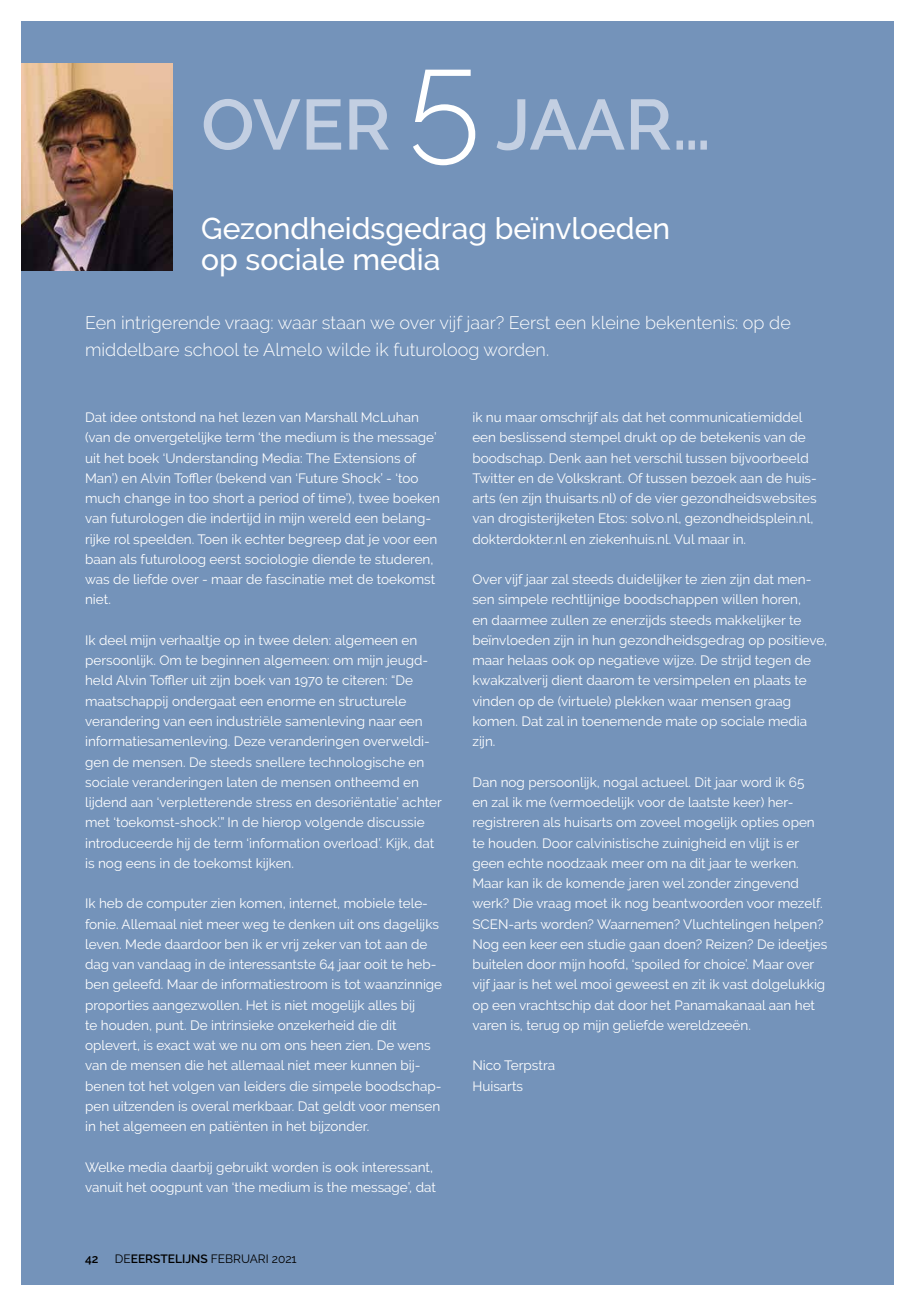
<style>
.page{position:relative;width:915px;height:1306px;background:#fff}
.page>*{position:absolute;margin:0;border:0;box-sizing:border-box;transform-origin:0 0}
.t1{font:600 70.95px "Raleway";color:#c3cfe2}
.t2{font:500 30px/31.5px "Raleway";color:#fff}
.t3{font:300 18px/27px "Raleway";color:#fff}
.t4{font:13.5px/20.2px "Raleway";color:#fff}
.t5{font:12px "Raleway";color:#000}
.t6{font:600 12px "Raleway";color:#000}
.s1{font-weight:300;font-size:132.75px;color:#fff}
.s2{font-weight:600}
</style>
<div class="page">
<div style="left:21px;top:21px;width:872px;height:1263px;background:#7493ba"></div>
<img style="left:21px;top:63px;width:151px;height:207px">
<h1 class="t1" style="left:201px;top:84px;width:511px">OVER <span class="s1">5</span> JAAR…</h1>
<h2 class="t2" style="left:201px;top:213px;width:470px">Gezondheidsgedrag beïnvloeden op sociale media</h2>
<h3 class="t3" style="left:85px;top:309px;width:707px">Een intrigerende vraag: waar staan we over vijf jaar? Eerst een kleine bekentenis: op de middelbare school te Almelo wilde ik futuroloog worden.</h3>
<p class="t4" style="left:85px;top:407px;width:356px">Dat idee ontstond na het lezen van Marshall McLuhan (van de onvergetelijke term ‘the medium is the message’ uit het boek ‘Understanding Media: The Extensions of Man’) en Alvin Toffler (bekend van ‘Future Shock’ - ‘too much change in too short a period of time’), twee boeken van futurologen die indertijd in mijn wereld een belang&shy;rijke rol speelden. Toen ik echter begreep dat je voor een baan als futuroloog eerst sociologie diende te studeren, was de liefde over - maar de fascinatie met de toekomst niet.</p>
<p class="t4" style="left:85px;top:630px;width:358px">Ik deel mijn verhaaltje op in twee delen: algemeen en persoonlijk. Om te beginnen algemeen: om mijn jeugd&shy;held Alvin Toffler uit zijn boek van 1970 te citeren: “De maatschappij ondergaat een enorme en structurele verandering van een industriële samenleving naar een informatiesamenleving. Deze veranderingen overweldi&shy;gen de mensen. De steeds snellere technologische en sociale veranderingen laten de mensen ontheemd en lijdend aan ‘verpletterende stress en desoriëntatie’ achter met ‘toekomst-shock’.” In de hierop volgende discussie introduceerde hij de term ‘information overload’. Kijk, dat is nog eens in de toekomst kijken.</p>
<p class="t4" style="left:85px;top:893px;width:358px">Ik heb de computer zien komen, internet, mobiele tele&shy;fonie. Allemaal niet meer weg te denken uit ons dagelijks leven. Mede daardoor ben ik er vrij zeker van tot aan de dag van vandaag in de interessantste 64 jaar ooit te heb&shy;ben geleefd. Maar de informatiestroom is tot waanzinnige proporties aangezwollen. Het is niet mogelijk alles bij<br>te houden, punt. De intrinsieke onzekerheid die dit oplevert, is exact wat we nu om ons heen zien. De wens van de mensen die het allemaal niet meer kunnen bij&shy;benen tot het volgen van leiders die simpele boodschap&shy;pen uitzenden is overal merkbaar. Dat geldt voor mensen in het algemeen en patiënten in het bijzonder.</p>
<p class="t4" style="left:85px;top:1156px;width:352px">Welke media daarbij gebruikt worden is ook interessant, vanuit het oogpunt van ‘the medium is the message’, dat</p>
<p class="t6" style="left:85px;top:1252px;width:15px">42</p>
<p class="t5" style="left:115px;top:1252px;width:183px">DE<span class="s2">EERSTELIJNS</span> FEBRUARI 2021</p>
<p class="t4" style="left:472px;top:407px;width:346px">ik nu maar omschrijf als dat het communicatiemiddel een beslissend stempel drukt op de betekenis van de boodschap. Denk aan het verschil tussen bijvoorbeeld Twitter en de Volkskrant. Of tussen bezoek aan de huis&shy;arts (en zijn thuisarts.nl) of de vier gezondheidswebsites van drogisterijketen Etos: solvo.nl, gezondheidsplein.nl, dokterdokter.nl en ziekenhuis.nl. Vul maar in.</p>
<p class="t4" style="left:472px;top:569px;width:356px">Over vijf jaar zal steeds duidelijker te zien zijn dat men&shy;sen simpele rechtlijnige boodschappen willen horen,<br>en daarmee zullen ze enerzijds steeds makkelijker te beïnvloeden zijn in hun gezondheidsgedrag op positieve, maar helaas ook op negatieve wijze. De strijd tegen de kwakzalverij dient daarom te versimpelen en plaats te vinden op de (virtuele) plekken waar mensen graag komen. Dat zal in toenemende mate op sociale media zijn.</p>
<p class="t4" style="left:472px;top:771px;width:356px">Dan nog persoonlijk, nogal actueel. Dit jaar word ik 65<br>en zal ik me (vermoedelijk voor de laatste keer) her&shy;registreren als huisarts om zoveel mogelijk opties open te houden. Door calvinistische zuinigheid en vlijt is er geen echte noodzaak meer om na dit jaar te werken.<br>Maar kan ik de komende jaren wel zonder zingevend werk? Die vraag moet ik nog beantwoorden voor mezelf.<br>SCEN-arts worden? Waarnemen? Vluchtelingen helpen?<br>Nog een keer een studie gaan doen? Reizen? De ideetjes buitelen door mijn hoofd, ‘spoiled for choice’. Maar over vijf jaar is het wel mooi geweest en zit ik vast dolgelukkig op een vrachtschip dat door het Panamakanaal aan het varen is, terug op mijn geliefde wereldzeeën.</p>
<p class="t4" style="left:472px;top:1055px;width:84px">Nico Terpstra<br>Huisarts</p>
</div>
